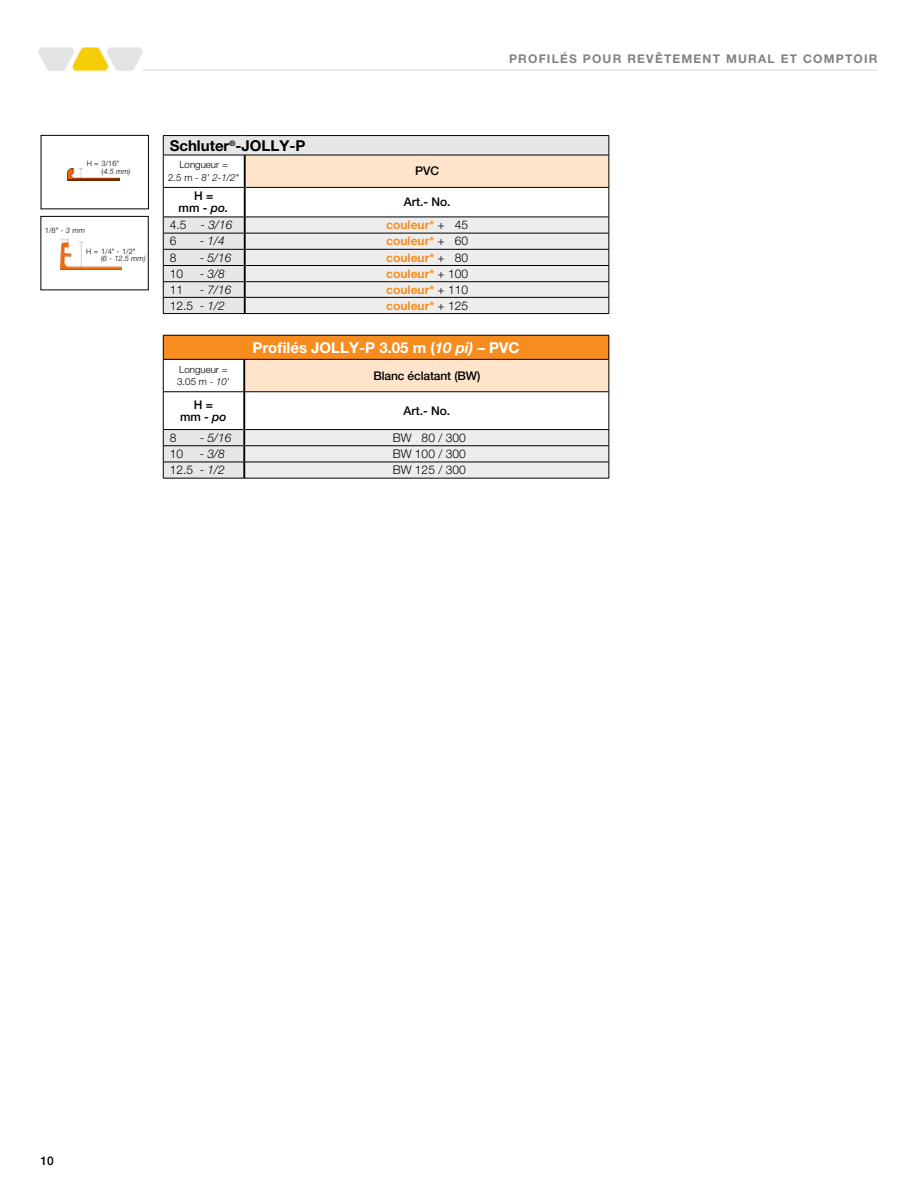
<style>
.page{position:relative;width:918px;height:1188px;background:#fff}
.page>*{position:absolute;margin:0;border:0;box-sizing:border-box;transform-origin:0 0}
.t1{font:700 15px "Helvetica Neue LT Pro";color:#fff}
.t2{font:700 15px "Helvetica Neue LT Pro";color:#000}
.t3{font:700 12px "Helvetica Neue LT Pro";color:#f78d1e}
.t4{font:300 12px "Helvetica Neue LT Pro";color:#000}
.t5{font:500 12px/12px "Helvetica Neue LT Pro";letter-spacing:-.01em;color:#000;text-align:center}
.t6{font:700 12px "Helvetica Neue LT Pro";letter-spacing:.1em;color:#808285}
.t7{font:italic 300 12px "Helvetica Neue LT Pro";color:#000}
.t8{font:300 9.75px/12.8px "Helvetica Neue LT Pro";color:#000;text-align:center}
.t9{font:300 7.5px/7.5px "Helvetica Neue LT Pro";color:#000}
.s1{font-style:italic}
.s2{font-weight:300;color:#000}
.s3{font-style:normal}
</style>
<div class="page">
<img style="left:38px;top:47px;width:105px;height:25px">
<hr style="left:143px;top:69px;width:734px;height:2px;background:#e2e3e4">
<img style="left:60px;top:238px;width:62px;height:32px">
<div style="left:40px;top:216px;width:109px;height:74px;border:1px solid #000"></div>
<img style="left:68px;top:169px;width:51px;height:12px">
<div style="left:41px;top:135px;width:108px;height:74px;border:1px solid #000"></div>
<svg style="left:164px;top:136px;width:445px;height:177px;fill:#e6e7e8"></svg>
<div style="left:245px;top:155px;width:364px;height:32px;background:#fee4ca"></div>
<hr style="left:163px;top:135px;width:82px;height:1px;background:#000">
<svg style="left:163px;top:136px;width:1px;height:19px"></svg>
<hr style="left:245px;top:135px;width:364px;height:1px;background:#000">
<hr style="left:163px;top:155px;width:82px;height:1px;background:#000">
<hr style="left:245px;top:155px;width:364px;height:1px;background:#000">
<hr style="left:246px;top:187px;width:363px;height:1px;background:#000">
<hr style="left:163px;top:155px;width:1px;height:32px;background:#000">
<hr style="left:163px;top:187px;width:81px;height:1px;background:#000">
<hr style="left:163px;top:217px;width:81px;height:1px;background:#000">
<hr style="left:163px;top:233px;width:81px;height:1px;background:#000">
<hr style="left:163px;top:249px;width:81px;height:1px;background:#000">
<hr style="left:163px;top:265px;width:81px;height:1px;background:#000">
<hr style="left:163px;top:281px;width:81px;height:1px;background:#000">
<hr style="left:163px;top:297px;width:81px;height:1px;background:#000">
<svg style="left:163px;top:188px;width:1px;height:125px"></svg>
<hr style="left:163px;top:313px;width:82px;height:1px;background:#000">
<hr style="left:244px;top:155px;width:2px;height:32px;background:#000">
<hr style="left:244px;top:187px;width:2px;height:30px;background:#000">
<svg style="left:609px;top:136px;width:1px;height:19px"></svg>
<hr style="left:609px;top:155px;width:1px;height:32px;background:#000">
<svg style="left:244px;top:188px;width:366px;height:126px"></svg>
<div style="left:163px;top:335px;width:446px;height:24px;background:#f78d1e"></div>
<div style="left:244px;top:359px;width:365px;height:33px;background:#fee4ca"></div>
<hr style="left:163px;top:335px;width:81px;height:1px;background:#000">
<svg style="left:163px;top:335px;width:1px;height:24px"></svg>
<hr style="left:244px;top:335px;width:365px;height:1px;background:#000">
<hr style="left:163px;top:359px;width:81px;height:1px;background:#000">
<hr style="left:163px;top:360px;width:1px;height:32px;background:#000">
<hr style="left:244px;top:359px;width:365px;height:1px;background:#000">
<hr style="left:163px;top:392px;width:81px;height:1px;background:#000">
<hr style="left:163px;top:392px;width:1px;height:37px;background:#000">
<hr style="left:163px;top:478px;width:81px;height:1px;background:#000">
<hr style="left:243px;top:360px;width:2px;height:32px;background:#000">
<hr style="left:244px;top:392px;width:365px;height:1px;background:#000">
<hr style="left:163px;top:429px;width:80px;height:1px;background:#000">
<hr style="left:245px;top:429px;width:364px;height:1px;background:#000">
<hr style="left:244px;top:478px;width:365px;height:1px;background:#000">
<hr style="left:243px;top:392px;width:2px;height:38px;background:#000">
<svg style="left:609px;top:335px;width:1px;height:24px"></svg>
<hr style="left:609px;top:360px;width:1px;height:32px;background:#000">
<hr style="left:609px;top:392px;width:1px;height:37px;background:#000">
<svg style="left:163px;top:430px;width:447px;height:48px;background:#dededf"></svg>
<p class="t6" style="left:509px;top:51px;width:370px">PROFILÉS POUR REVÊTEMENT MURAL ET COMPTOIR</p>
<p class="t9" style="left:102px;top:159px;width:30px;text-indent:-15px">H = 3/16" (<span class="s1">4.5 mm)</span></p>
<p class="t9" style="left:45px;top:226px;width:41px">1/8" - <span class="s1">3 mm</span></p>
<p class="t9" style="left:101px;top:247px;width:46px;text-indent:-15px">H = 1/4" - 1/2"<br>(<span class="s1">6 - 12.5 mm)</span></p>
<p class="t2" style="left:170px;top:136px;width:137px">Schluter<sup>®</sup>-JOLLY-P</p>
<p class="t8" style="left:168px;top:158px;width:72px">Longueur =<br>2.5 m - <span class="s1">8' 2-1/2"</span></p>
<p class="t5" style="left:415px;top:165px;width:25px">PVC</p>
<p class="t5" style="left:179px;top:190px;width:52px">H =<br>mm - <span class="s1">po.</span></p>
<p class="t5" style="left:404px;top:196px;width:48px">Art.- No.</p>
<p class="t4" style="left:170px;top:218px;width:64px">4.5 - <span class="s1">3/16</span></p>
<p class="t3" style="left:386px;top:218px;width:83px">couleur* <span class="s2">+ 45</span></p>
<p class="t4" style="left:170px;top:234px;width:8px">6</p>
<p class="t7" style="left:200px;top:234px;width:27px"><span class="s3">-</span> 1/4</p>
<p class="t3" style="left:386px;top:234px;width:83px">couleur* <span class="s2">+ 60</span></p>
<p class="t4" style="left:170px;top:250px;width:8px">8</p>
<p class="t7" style="left:200px;top:250px;width:33px"><span class="s3">-</span> 5/16</p>
<p class="t3" style="left:386px;top:250px;width:83px">couleur* <span class="s2">+ 80</span></p>
<p class="t4" style="left:170px;top:266px;width:15px">10</p>
<p class="t7" style="left:200px;top:266px;width:27px"><span class="s3">-</span> 3/8</p>
<p class="t3" style="left:386px;top:266px;width:83px">couleur* <span class="s2">+ 100</span></p>
<p class="t4" style="left:170px;top:282px;width:15px">11</p>
<p class="t7" style="left:200px;top:282px;width:33px"><span class="s3">-</span> 7/16</p>
<p class="t3" style="left:386px;top:282px;width:83px">couleur* <span class="s2">+ 110</span></p>
<p class="t4" style="left:170px;top:298px;width:57px">12.5 - <span class="s1">1/2</span></p>
<p class="t3" style="left:386px;top:298px;width:83px">couleur* <span class="s2">+ 125</span></p>
<p class="t1" style="left:252px;top:338px;width:269px">Profilés JOLLY-P 3.05 m (<span class="s1">10 pi)</span> – PVC</p>
<p class="t8" style="left:177px;top:363px;width:54px;text-align:left">Longueur =<br>3.05 m - <span class="s1">10'</span></p>
<p class="t5" style="left:373px;top:369px;width:108px">Blanc éclatant (BW)</p>
<p class="t5" style="left:180px;top:399px;width:48px">H =<br>mm - <span class="s1">po</span></p>
<p class="t5" style="left:404px;top:405px;width:48px">Art.- No.</p>
<p class="t4" style="left:170px;top:430px;width:8px">8</p>
<p class="t7" style="left:200px;top:431px;width:33px"><span class="s3">-</span> 5/16</p>
<p class="t4" style="left:393px;top:430px;width:74px">BW 80 / 300</p>
<p class="t4" style="left:170px;top:447px;width:15px">10</p>
<p class="t7" style="left:200px;top:447px;width:27px"><span class="s3">-</span> 3/8</p>
<p class="t4" style="left:393px;top:447px;width:74px">BW 100 / 300</p>
<p class="t4" style="left:170px;top:463px;width:57px">12.5 - <span class="s1">1/2</span></p>
<p class="t4" style="left:393px;top:463px;width:74px">BW 125 / 300</p>
<p class="t5" style="left:40px;top:1155px;width:15px">10</p>
</div>
